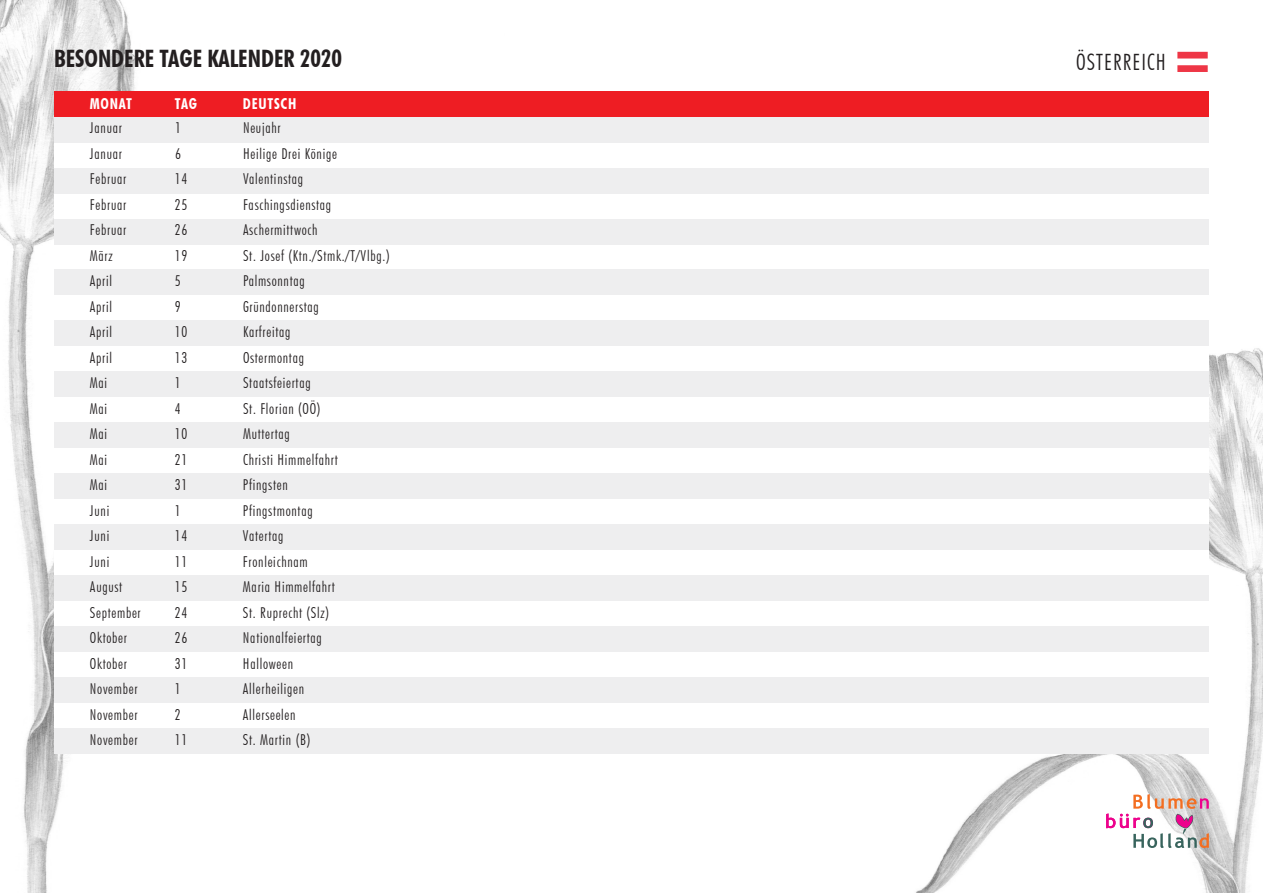
<style>
.page{position:relative;width:1263px;height:893px;background:#fff}
.page>*{position:absolute;margin:0;border:0;box-sizing:border-box;transform-origin:0 0}
.t1{font:700 condensed 24px "Futura BT";color:#231f20}
.t2{font:300 condensed 22.5px "Futura BT";letter-spacing:.05em;color:#231f20}
.t3{font:300 condensed 15px "Futura BT";letter-spacing:.05em;color:#231f20}
.t4{font:700 condensed 15px "Futura BT";letter-spacing:.05em;color:#fff}
</style>
<div class="page">
<img style="left:0;top:0;width:136px;height:893px">
<img style="left:916px;top:348px;width:347px;height:545px">
<svg style="left:1106px;top:794px;width:103px;height:54px"></svg>
<div style="left:54px;top:91px;width:1155px;height:663px;background:#fff"></div>
<div style="left:54px;top:117px;width:1155px;height:25px;background:#eeeeef"></div>
<div style="left:54px;top:91px;width:1155px;height:26px;background:#ee1d23"></div>
<div style="left:54px;top:219px;width:1155px;height:25px;background:#eeeeef"></div>
<div style="left:54px;top:321px;width:1155px;height:25px;background:#eeeeef"></div>
<div style="left:54px;top:423px;width:1155px;height:25px;background:#eeeeef"></div>
<div style="left:54px;top:524px;width:1155px;height:26px;background:#eeeeef"></div>
<div style="left:54px;top:626px;width:1155px;height:26px;background:#eeeeef"></div>
<div style="left:54px;top:168px;width:1155px;height:25px;background:#eeeeef"></div>
<div style="left:54px;top:270px;width:1155px;height:25px;background:#eeeeef"></div>
<div style="left:54px;top:372px;width:1155px;height:25px;background:#eeeeef"></div>
<div style="left:54px;top:474px;width:1155px;height:25px;background:#eeeeef"></div>
<div style="left:54px;top:575px;width:1155px;height:26px;background:#eeeeef"></div>
<div style="left:54px;top:728px;width:1155px;height:26px;background:#eeeeef"></div>
<div style="left:54px;top:677px;width:1155px;height:26px;background:#eeeeef"></div>
<svg style="left:1177px;top:52px;width:31px;height:20px"></svg>
<h1 class="t1" style="left:54px;top:44px;width:290px">BESONDERE TAGE KALENDER 2020</h1>
<p class="t4" style="left:90px;top:95px;width:44px">MONAT</p>
<p class="t4" style="left:175px;top:95px;width:24px">TAG</p>
<p class="t4" style="left:243px;top:95px;width:55px">DEUTSCH</p>
<p class="t3" style="left:90px;top:119px;width:33px">Januar</p>
<p class="t3" style="left:175px;top:119px;width:7px">1</p>
<p class="t3" style="left:243px;top:119px;width:39px">Neujahr</p>
<p class="t3" style="left:90px;top:144px;width:33px">Januar</p>
<p class="t3" style="left:175px;top:144px;width:7px">6</p>
<p class="t3" style="left:243px;top:144px;width:95px">Heilige Drei Könige</p>
<p class="t3" style="left:90px;top:170px;width:38px">Februar</p>
<p class="t3" style="left:175px;top:170px;width:14px">14</p>
<p class="t3" style="left:243px;top:170px;width:62px">Valentinstag</p>
<p class="t3" style="left:90px;top:195px;width:38px">Februar</p>
<p class="t3" style="left:175px;top:195px;width:14px">25</p>
<p class="t3" style="left:243px;top:195px;width:90px">Faschingsdienstag</p>
<p class="t3" style="left:90px;top:221px;width:38px">Februar</p>
<p class="t3" style="left:175px;top:221px;width:14px">26</p>
<p class="t3" style="left:243px;top:221px;width:76px">Aschermittwoch</p>
<p class="t3" style="left:90px;top:246px;width:24px">März</p>
<p class="t3" style="left:175px;top:246px;width:14px">19</p>
<p class="t3" style="left:243px;top:246px;width:148px">St. Josef (Ktn./Stmk./T/Vlbg.)</p>
<p class="t3" style="left:90px;top:272px;width:24px">April</p>
<p class="t3" style="left:175px;top:272px;width:7px">5</p>
<p class="t3" style="left:243px;top:272px;width:63px">Palmsonntag</p>
<p class="t3" style="left:90px;top:297px;width:24px">April</p>
<p class="t3" style="left:175px;top:297px;width:7px">9</p>
<p class="t3" style="left:243px;top:297px;width:77px">Gründonnerstag</p>
<p class="t3" style="left:90px;top:323px;width:24px">April</p>
<p class="t3" style="left:175px;top:323px;width:14px">10</p>
<p class="t3" style="left:243px;top:323px;width:49px">Karfreitag</p>
<p class="t3" style="left:90px;top:348px;width:24px">April</p>
<p class="t3" style="left:175px;top:348px;width:14px">13</p>
<p class="t3" style="left:243px;top:348px;width:63px">Ostermontag</p>
<p class="t3" style="left:90px;top:374px;width:19px">Mai</p>
<p class="t3" style="left:175px;top:374px;width:7px">1</p>
<p class="t3" style="left:243px;top:374px;width:69px">Staatsfeiertag</p>
<p class="t3" style="left:90px;top:399px;width:19px">Mai</p>
<p class="t3" style="left:175px;top:399px;width:7px">4</p>
<p class="t3" style="left:243px;top:399px;width:79px">St. Florian (OÖ)</p>
<p class="t3" style="left:90px;top:425px;width:19px">Mai</p>
<p class="t3" style="left:175px;top:425px;width:14px">10</p>
<p class="t3" style="left:243px;top:425px;width:48px">Muttertag</p>
<p class="t3" style="left:90px;top:450px;width:19px">Mai</p>
<p class="t3" style="left:175px;top:450px;width:14px">21</p>
<p class="t3" style="left:243px;top:450px;width:96px">Christi Himmelfahrt</p>
<p class="t3" style="left:90px;top:476px;width:19px">Mai</p>
<p class="t3" style="left:175px;top:476px;width:14px">31</p>
<p class="t3" style="left:243px;top:476px;width:46px">Pfingsten</p>
<p class="t3" style="left:90px;top:501px;width:21px">Juni</p>
<p class="t3" style="left:175px;top:501px;width:7px">1</p>
<p class="t3" style="left:243px;top:501px;width:71px">Pfingstmontag</p>
<p class="t3" style="left:90px;top:527px;width:21px">Juni</p>
<p class="t3" style="left:175px;top:527px;width:14px">14</p>
<p class="t3" style="left:243px;top:527px;width:42px">Vatertag</p>
<p class="t3" style="left:90px;top:552px;width:21px">Juni</p>
<p class="t3" style="left:175px;top:552px;width:14px">11</p>
<p class="t3" style="left:243px;top:552px;width:66px">Fronleichnam</p>
<p class="t3" style="left:90px;top:578px;width:34px">August</p>
<p class="t3" style="left:175px;top:578px;width:14px">15</p>
<p class="t3" style="left:243px;top:578px;width:93px">Maria Himmelfahrt</p>
<p class="t3" style="left:90px;top:603px;width:52px">September</p>
<p class="t3" style="left:175px;top:603px;width:14px">24</p>
<p class="t3" style="left:243px;top:603px;width:88px">St. Ruprecht (Slz)</p>
<p class="t3" style="left:90px;top:629px;width:39px">Oktober</p>
<p class="t3" style="left:175px;top:629px;width:14px">26</p>
<p class="t3" style="left:243px;top:629px;width:80px">Nationalfeiertag</p>
<p class="t3" style="left:90px;top:654px;width:39px">Oktober</p>
<p class="t3" style="left:175px;top:654px;width:14px">31</p>
<p class="t3" style="left:243px;top:654px;width:52px">Halloween</p>
<p class="t3" style="left:90px;top:680px;width:49px">November</p>
<p class="t3" style="left:175px;top:680px;width:7px">1</p>
<p class="t3" style="left:243px;top:680px;width:63px">Allerheiligen</p>
<p class="t3" style="left:90px;top:705px;width:49px">November</p>
<p class="t3" style="left:175px;top:705px;width:7px">2</p>
<p class="t3" style="left:243px;top:705px;width:54px">Allerseelen</p>
<p class="t3" style="left:90px;top:731px;width:49px">November</p>
<p class="t3" style="left:175px;top:731px;width:14px">11</p>
<p class="t3" style="left:243px;top:731px;width:69px">St. Martin (B)</p>
<h2 class="t2" style="left:1076px;top:48px;width:91px">ÖSTERREICH</h2>
</div>
